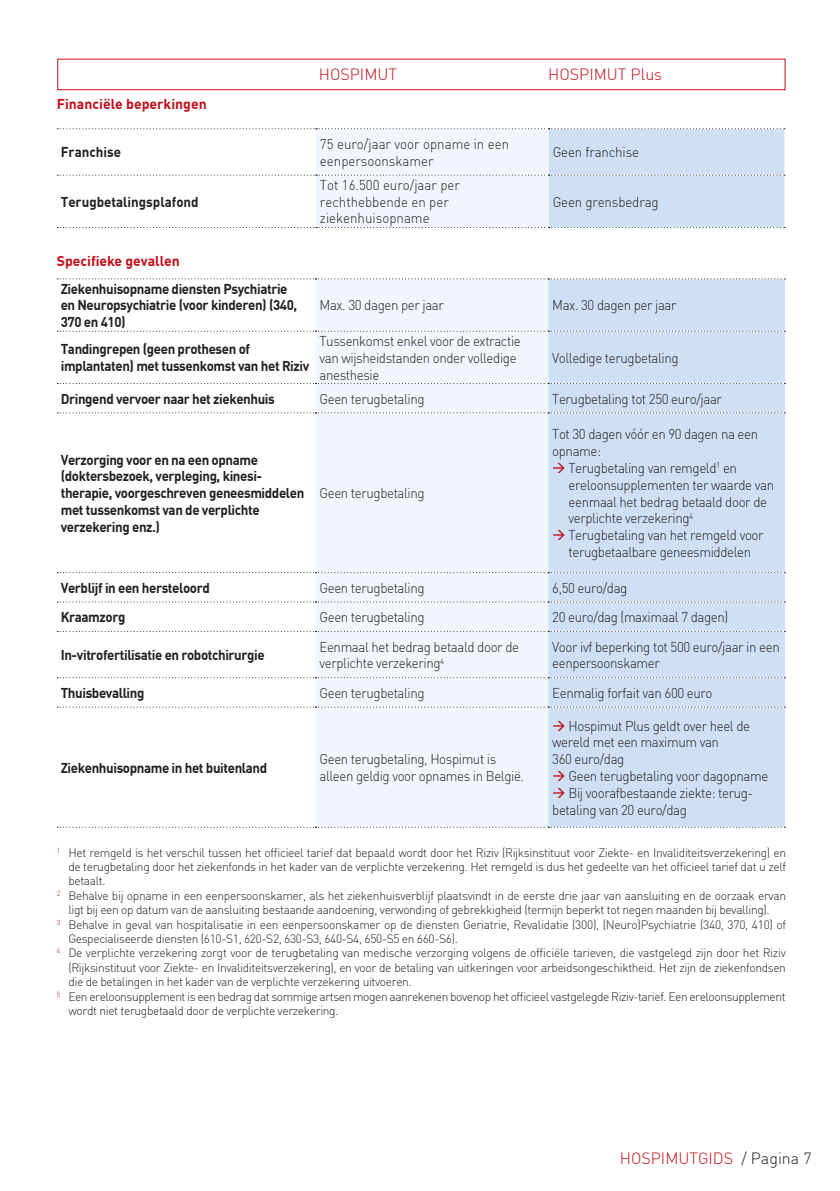
<style>
.page{position:relative;width:840px;height:1191px;background:#fff}
.page>*{position:absolute;margin:0;border:0;box-sizing:border-box;transform-origin:0 0}
.t1{font:300 16px "DIN Offc";color:#c20e1a}
.t2{font:300 14px/16.8px "DIN Offc";letter-spacing:-.03em;color:#222221;scale:.95 1}
.t3{font:700 14px/16.8px "DIN Offc";letter-spacing:-.03em;color:#222221;scale:.95 1}
.t4{font:300 14px/16.8px "DIN Offc";color:#222221;scale:.95 1}
.t5{font:700 14px "DIN Offc";color:#c20e1a}
.t6{font:700 14px "DIN Offc";color:#222221;scale:.95 1}
.t7{font:300 14px "DIN Offc";letter-spacing:-.01em;color:#222221;scale:.95 1}
.t8{font:300 12px "DIN Offc";letter-spacing:-.03em;color:#222221}
.s1{color:#c20e1a}
.s2{color:#222221}
</style>
<div class="page">
<svg style="left:57px;top:128px;width:727px;height:100px"></svg>
<svg style="left:57px;top:279px;width:257px;height:429px"></svg>
<div style="left:315px;top:279px;width:233px;height:547px;background:#f1f6fd"></div>
<div style="left:548px;top:279px;width:236px;height:547px;background:#cfe0f5"></div>
<svg style="left:57px;top:331px;width:728px;height:1px"></svg>
<svg style="left:57px;top:278px;width:728px;height:1px"></svg>
<svg style="left:57px;top:383px;width:728px;height:1px"></svg>
<svg style="left:57px;top:412px;width:728px;height:1px"></svg>
<svg style="left:57px;top:572px;width:728px;height:1px"></svg>
<svg style="left:57px;top:601px;width:728px;height:1px"></svg>
<svg style="left:57px;top:631px;width:728px;height:1px"></svg>
<svg style="left:57px;top:677px;width:728px;height:1px"></svg>
<svg style="left:57px;top:706px;width:728px;height:1px"></svg>
<svg style="left:57px;top:826px;width:728px;height:1px"></svg>
<div style="left:57px;top:59px;width:728px;height:31px;border:1px solid #c20e1a"></div>
<h1 class="t1" style="left:318px;top:65px;width:80px">HOSPIMUT</h1>
<h1 class="t1" style="left:548px;top:65px;width:115px">HOSPIMUT Plus</h1>
<p class="t5" style="left:57px;top:95px;width:151px">Financiële beperkingen</p>
<p class="t6" style="left:61px;top:143px;width:65px">Franchise</p>
<p class="t4" style="left:320px;top:135px;width:200px">75 euro/jaar voor opname in een eenpersoonskamer</p>
<p class="t7" style="left:552px;top:144px;width:92px">Geen franchise</p>
<p class="t6" style="left:61px;top:192px;width:147px">Terugbetalingsplafond</p>
<p class="t4" style="left:320px;top:176px;width:149px">Tot 16.500 euro/jaar per rechthebbende en per ziekenhuisopname</p>
<p class="t7" style="left:552px;top:193px;width:113px">Geen grensbedrag</p>
<p class="t5" style="left:57px;top:252px;width:124px">Specifieke gevallen</p>
<p class="t3" style="left:61px;top:279px;width:250px">Ziekenhuisopname diensten Psychiatrie en Neuropsychiatrie (voor kinderen) (340,<br>370 en 410)</p>
<p class="t2" style="left:319px;top:297px;width:132px">Max. 30 dagen per jaar</p>
<p class="t2" style="left:552px;top:297px;width:132px">Max. 30 dagen per jaar</p>
<p class="t3" style="left:61px;top:340px;width:263px">Tandingrepen (geen prothesen of implantaten) met tussenkomst van het Riziv</p>
<p class="t2" style="left:319px;top:332px;width:213px">Tussenkomst enkel voor de extractie van wijsheidstanden onder volledige anesthesie</p>
<p class="t2" style="left:552px;top:349px;width:134px">Volledige terugbetaling</p>
<p class="t3" style="left:61px;top:389px;width:227px">Dringend vervoer naar het ziekenhuis</p>
<p class="t2" style="left:319px;top:390px;width:112px">Geen terugbetaling</p>
<p class="t2" style="left:552px;top:390px;width:180px">Terugbetaling tot 250 euro/jaar</p>
<p class="t3" style="left:61px;top:450px;width:258px">Verzorging voor en na een opname (doktersbezoek, verpleging, kinesi&shy;therapie, voorgeschreven geneesmiddelen met tussenkomst van de verplichte verzekering enz.)</p>
<p class="t2" style="left:319px;top:484px;width:112px">Geen terugbetaling</p>
<p class="t2" style="left:552px;top:426px;width:218px">Tot 30 dagen vóór en 90 dagen na een opname:</p>
<p class="t2" style="left:568px;top:459px;width:218px;text-indent:-16px"><span class="s1">→</span> Terugbetaling van remgeld<sup>1</sup> en ereloonsupplementen ter waarde van eenmaal het bedrag betaald door de verplichte verzekering<sup>4</sup></p>
<p class="t2" style="left:552px;top:526px;width:224px;text-align:center"><span class="s1">→</span> Terugbetaling van het remgeld voor terugbetaalbare geneesmiddelen</p>
<p class="t3" style="left:61px;top:578px;width:158px">Verblijf in een hersteloord</p>
<p class="t2" style="left:319px;top:579px;width:112px">Geen terugbetaling</p>
<p class="t2" style="left:552px;top:579px;width:81px">6,50 euro/dag</p>
<p class="t3" style="left:61px;top:608px;width:69px">Kraamzorg</p>
<p class="t2" style="left:319px;top:608px;width:112px">Geen terugbetaling</p>
<p class="t2" style="left:552px;top:608px;width:187px">20 euro/dag (maximaal 7 dagen)</p>
<p class="t3" style="left:61px;top:646px;width:216px">In-vitrofertilisatie en robotchirurgie</p>
<p class="t2" style="left:319px;top:638px;width:211px">Eenmaal het bedrag betaald door de verplichte verzekering<sup>4</sup></p>
<p class="t2" style="left:552px;top:638px;width:241px">Voor ivf beperking tot 500 euro/jaar in een eenpersoonskamer</p>
<p class="t3" style="left:61px;top:683px;width:90px">Thuisbevalling</p>
<p class="t2" style="left:319px;top:684px;width:112px">Geen terugbetaling</p>
<p class="t2" style="left:552px;top:684px;width:170px">Eenmalig forfait van 600 euro</p>
<p class="t2" style="left:552px;top:717px;width:210px"><span class="s1">→</span> Hospimut Plus geldt over heel de wereld met een maximum van<br>360 euro/dag</p>
<p class="t2" style="left:552px;top:767px;width:229px"><span class="s1">→</span> Geen terugbetaling voor dagopname</p>
<p class="t2" style="left:552px;top:784px;width:211px"><span class="s1">→</span> Bij voorafbestaande ziekte: terug&shy;betaling van 20 euro/dag</p>
<p class="t8" style="left:57px;top:845px;width:730px"><sup>1</sup> Het remgeld is het verschil tussen het officieel tarief dat bepaald wordt door het Riziv (Rijksinstituut voor Ziekte- en Invaliditeitsverzekering) en</p>
<p class="t8" style="left:68px;top:859px;width:718px">de terugbetaling door het ziekenfonds in het kader van de verplichte verzekering. Het remgeld is dus het gedeelte van het officieel tarief dat u zelf</p>
<p class="t8" style="left:68px;top:873px;width:39px">betaalt.</p>
<p class="t8" style="left:57px;top:888px;width:730px"><sup>2</sup> Behalve bij opname in een eenpersoonskamer, als het ziekenhuisverblijf plaatsvindt in de eerste drie jaar van aansluiting en de oorzaak ervan</p>
<p class="t8" style="left:68px;top:902px;width:702px">ligt bij een op datum van de aansluiting bestaande aandoening, verwonding of gebrekkigheid (termijn beperkt tot negen maanden bij bevalling).</p>
<p class="t8" style="left:57px;top:917px;width:730px"><sup>3</sup> Behalve in geval van hospitalisatie in een eenpersoonskamer op de diensten Geriatrie, Revalidatie (300), (Neuro)Psychiatrie (340, 370, 410) of</p>
<p class="t8" style="left:68px;top:931px;width:391px">Gespecialiseerde diensten (610-S1, 620-S2, 630-S3, 640-S4, 650-S5 en 660-S6).</p>
<p class="t8" style="left:57px;top:945px;width:730px"><sup>4</sup> De verplichte verzekering zorgt voor de terugbetaling van medische verzorging volgens de officiële tarieven, die vastgelegd zijn door het Riziv</p>
<p class="t8" style="left:68px;top:960px;width:718px">(Rijksinstituut voor Ziekte- en Invaliditeitsverzekering), en voor de betaling van uitkeringen voor arbeidsongeschiktheid. Het zijn de ziekenfondsen</p>
<p class="t8" style="left:68px;top:974px;width:345px">die de betalingen in het kader van de verplichte verzekering uitvoeren.</p>
<p class="t8" style="left:57px;top:989px;width:730px"><sup>5</sup> Een ereloonsupplement is een bedrag dat sommige artsen mogen aanrekenen bovenop het officieel vastgelegde Riziv-tarief. Een ereloonsupplement</p>
<p class="t8" style="left:68px;top:1003px;width:271px">wordt niet terugbetaald door de verplichte verzekering.</p>
<p class="t3" style="left:61px;top:758px;width:219px">Ziekenhuisopname in het buitenland</p>
<p class="t2" style="left:319px;top:750px;width:217px">Geen terugbetaling, Hospimut is alleen geldig voor opnames in België.</p>
<h1 class="t1" style="left:619px;top:1147px;width:193px">HOSPIMUTGIDS <span class="s2">/ Pagina 7</span></h1>
</div>
